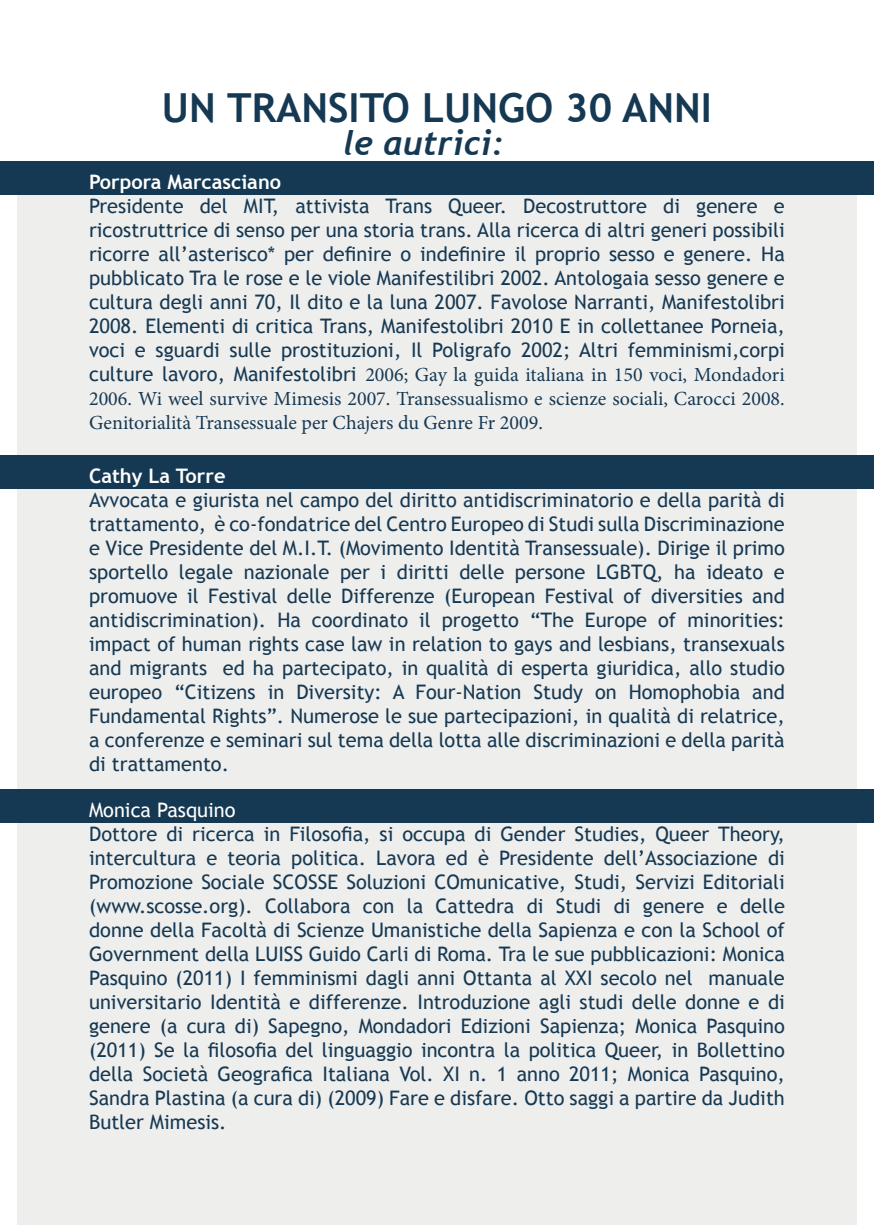
<style>
.page{position:relative;width:874px;height:1225px;background:#fff}
.page>*{position:absolute;margin:0;border:0;box-sizing:border-box;transform-origin:0 0}
.t1{font:700 40px "Trebuchet MS";color:#163953}
.t2{font:italic 700 34px "Trebuchet";color:#163953}
.t3{font:20px/24px "Trebuchet MS";color:#163953;text-align:justify}
.t4{font:700 20px "Trebuchet MS";color:#fff}
.t5{font:20px "Trebuchet MS";color:#fff}
.s1{font-family:"Minion Pro"}
</style>
<div class="page">
<div style="left:17px;top:164px;width:839px;height:1061px;background:#eeeeed"></div>
<div style="left:0;top:789px;width:873px;height:34px;background:#163953"></div>
<div style="left:0;top:455px;width:873px;height:34px;background:#163953"></div>
<div style="left:0;top:162px;width:873px;height:33px;background:#163953"></div>
<p class="t1" style="left:162px;top:82px;width:551px">UN TRANSITO LUNGO 30 ANNI</p>
<p class="t2" style="left:343px;top:122px;width:162px">le autrici:</p>
<p class="t4" style="left:89px;top:169px;width:193px">Porpora Marcasciano</p>
<p class="t3" style="left:89px;top:194px;width:697px">Presidente del MIT, attivista Trans Queer. Decostruttore di genere e ricostruttrice di senso per una storia trans. Alla ricerca di altri generi possibili ricorre all’asterisco* per definire o indefinire il proprio sesso e genere. Ha pubblicato Tra le rose e le viole Manifestilibri 2002. Antologaia sesso genere e cultura degli anni 70, Il dito e la luna 2007. Favolose Narranti, Manifestolibri 2008. Elementi di critica Trans, Manifestolibri 2010 E in collettanee Porneia, voci e sguardi sulle prostituzioni, Il Poligrafo 2002; Altri femminismi,corpi culture lavoro, Manifestolibri <span class="s1">2006; Gay la guida italiana in 150 voci, Mondadori 2006. Wi weel survive Mimesis 2007. Transessualismo e scienze sociali, Carocci 2008.<br>Genitorialità Transessuale per Chajers du Genre Fr 2009.</span></p>
<p class="t4" style="left:89px;top:463px;width:138px">Cathy La Torre</p>
<p class="t3" style="left:89px;top:488px;width:697px">Avvocata e giurista nel campo del diritto antidiscriminatorio e della parità di trattamento, è co-fondatrice del Centro Europeo di Studi sulla Discriminazione e Vice Presidente del M.I.T. (Movimento Identità Transessuale). Dirige il primo sportello legale nazionale per i diritti delle persone LGBTQ, ha ideato e promuove il Festival delle Differenze (European Festival of diversities and antidiscrimination). Ha coordinato il progetto “The Europe of minorities: impact of human rights case law in relation to gays and lesbians, transexuals and migrants ed ha partecipato, in qualità di esperta giuridica, allo studio europeo “Citizens in Diversity: A Four-Nation Study on Homophobia and Fundamental Rights”. Numerose le sue partecipazioni, in qualità di relatrice, a conferenze e seminari sul tema della lotta alle discriminazioni e della parità di trattamento.</p>
<p class="t5" style="left:89px;top:798px;width:148px">Monica Pasquino</p>
<p class="t3" style="left:89px;top:822px;width:697px">Dottore di ricerca in Filosofia, si occupa di Gender Studies, Queer Theory, intercultura e teoria politica. Lavora ed è Presidente dell’Associazione di Promozione Sociale SCOSSE Soluzioni COmunicative, Studi, Servizi Editoriali (www.scosse.org). Collabora con la Cattedra di Studi di genere e delle donne della Facoltà di Scienze Umanistiche della Sapienza e con la School of Government della LUISS Guido Carli di Roma. Tra le sue pubblicazioni: Monica Pasquino (2011) I femminismi dagli anni Ottanta al XXI secolo nel manuale universitario Identità e differenze. Introduzione agli studi delle donne e di genere (a cura di) Sapegno, Mondadori Edizioni Sapienza; Monica Pasquino (2011) Se la filosofia del linguaggio incontra la politica Queer, in Bollettino della Società Geografica Italiana Vol. XI n. 1 anno 2011; Monica Pasquino, Sandra Plastina (a cura di) (2009) Fare e disfare. Otto saggi a partire da Judith Butler Mimesis.</p>
</div>
